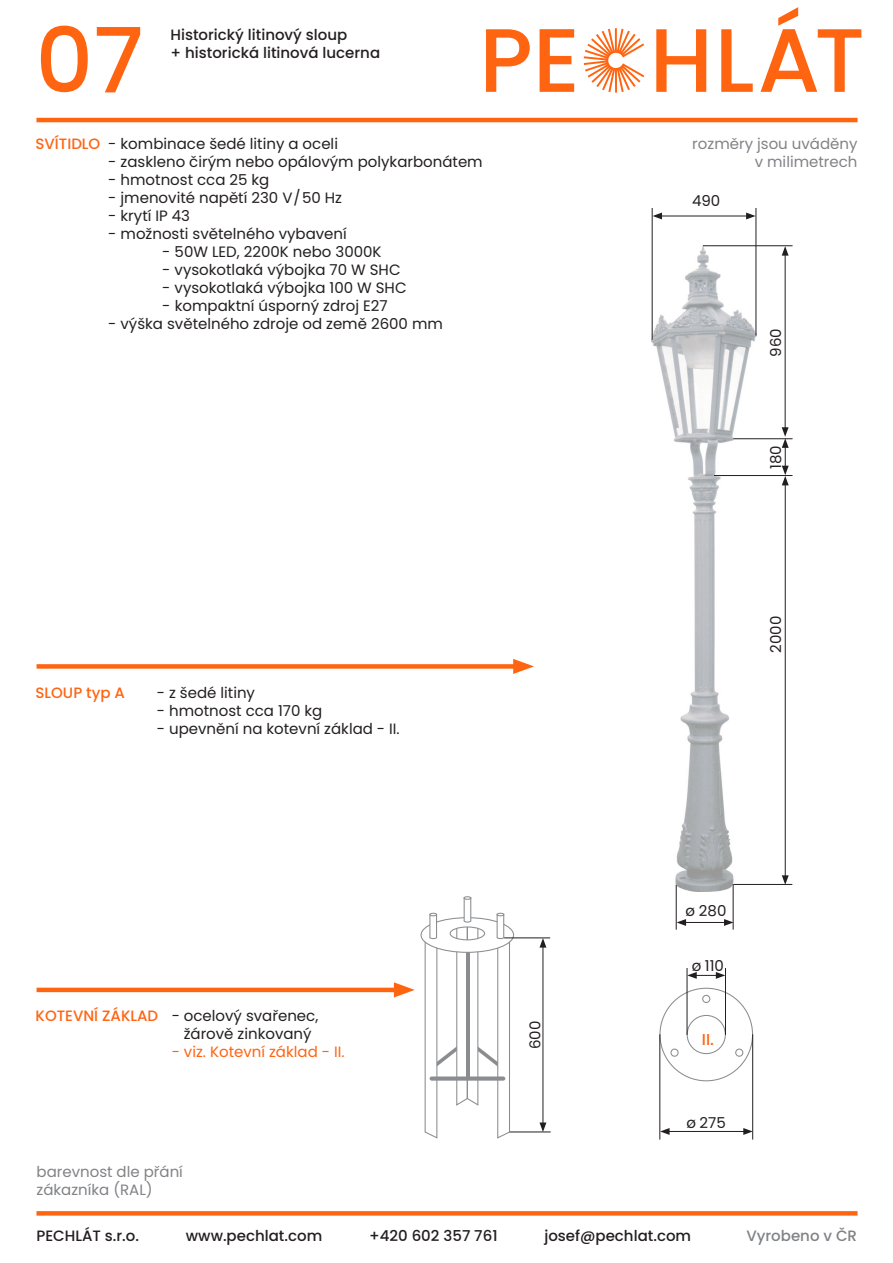
<style>
.page{position:relative;width:893px;height:1263px;background:#fff}
.page>*{position:absolute;margin:0;border:0;box-sizing:border-box;transform-origin:0 0}
.t1{font:500 90px "Poppins";color:#ff6410}
.t2{font:500 15.75px "Poppins";color:#ff6410}
.t3{font:15px/18px "Poppins";color:#231f20;text-align:center}
.t4{font:500 15px/18px "Poppins";color:#231f20}
.t5{font:15px/18px "Poppins";color:#808285;text-align:right}
.t6{font:500 15px "Poppins";color:#ff6410}
.t7{font:15px "Poppins";color:#ff6410}
.t8{font:500 15px "Poppins";color:#808285}
</style>
<div class="page">
<svg style="left:36px;top:1211px;width:821px;height:4px;background:#ff6816"></svg>
<hr style="left:36px;top:118px;width:821px;height:4px;background:#ff6410">
<svg style="left:584px;top:28px;width:60px;height:65px"></svg>
<svg style="left:486px;top:29px;width:44px;height:63px"></svg>
<svg style="left:540px;top:29px;width:34px;height:63px"></svg>
<svg style="left:656px;top:29px;width:50px;height:63px"></svg>
<svg style="left:721px;top:29px;width:32px;height:63px"></svg>
<svg style="left:760px;top:7px;width:101px;height:85px"></svg>
<hr style="left:37px;top:988px;width:365px;height:4px;background:#ff6410">
<div style="left:670px;top:1048px;width:9px;height:9px;border:1px solid #8a8c8f;border-radius:50%"></div>
<div style="left:702px;top:995px;width:8px;height:8px;border:1px solid #8a8c8f;border-radius:50%"></div>
<div style="left:735px;top:1048px;width:8px;height:9px;border:1px solid #8a8c8f;border-radius:50%"></div>
<div style="left:687px;top:1015px;width:39px;height:39px;border:1px solid #8a8c8f;border-radius:50%"></div>
<hr style="left:667px;top:1131px;width:79px;height:1px;background:#231f20">
<svg style="left:660px;top:1128px;width:10px;height:7px"></svg>
<svg style="left:743px;top:1128px;width:9px;height:7px"></svg>
<svg style="left:688px;top:972px;width:37px;height:7px"></svg>
<hr style="left:687px;top:968px;width:1px;height:67px;background:#231f20">
<hr style="left:725px;top:968px;width:1px;height:67px;background:#231f20">
<hr style="left:659px;top:1034px;width:1px;height:105px;background:#231f20">
<hr style="left:752px;top:1034px;width:1px;height:105px;background:#231f20">
<hr style="left:509px;top:1131px;width:42px;height:1px;background:#231f20">
<hr style="left:543px;top:945px;width:1px;height:180px;background:#231f20">
<svg style="left:539px;top:938px;width:7px;height:9px"></svg>
<svg style="left:539px;top:1122px;width:7px;height:10px"></svg>
<svg style="left:394px;top:896px;width:121px;height:243px"></svg>
<hr style="left:504px;top:937px;width:46px;height:1px;background:#231f20">
<div style="left:37px;top:664px;width:484px;height:5px;background:#ff6410"></div>
<svg style="left:513px;top:659px;width:21px;height:15px"></svg>
<img style="left:652px;top:245px;width:104px;height:646px">
<hr style="left:785px;top:253px;width:1px;height:177px;background:#231f20">
<svg style="left:782px;top:246px;width:7px;height:10px"></svg>
<hr style="left:660px;top:216px;width:88px;height:1px;background:#231f20">
<svg style="left:653px;top:213px;width:9px;height:6px"></svg>
<svg style="left:746px;top:213px;width:10px;height:6px"></svg>
<hr style="left:703px;top:245px;width:89px;height:1px;background:#231f20">
<hr style="left:733px;top:438px;width:59px;height:1px;background:#231f20">
<hr style="left:652px;top:208px;width:1px;height:132px;background:#231f20">
<hr style="left:756px;top:208px;width:1px;height:127px;background:#231f20">
<hr style="left:714px;top:475px;width:78px;height:1px;background:#231f20">
<hr style="left:785px;top:483px;width:1px;height:395px;background:#231f20">
<svg style="left:782px;top:427px;width:7px;height:58px"></svg>
<svg style="left:782px;top:875px;width:7px;height:9px"></svg>
<hr style="left:733px;top:884px;width:59px;height:1px;background:#231f20">
<hr style="left:684px;top:922px;width:42px;height:1px;background:#231f20">
<svg style="left:677px;top:919px;width:9px;height:7px"></svg>
<svg style="left:724px;top:919px;width:9px;height:7px"></svg>
<hr style="left:676px;top:885px;width:1px;height:45px;background:#231f20">
<hr style="left:733px;top:884px;width:1px;height:46px;background:#231f20">
<h1 class="t1" style="left:36px;top:9px;width:110px">07</h1>
<p class="t4" style="left:171px;top:26px;width:211px">Historický litinový sloup<br>+ historická litinová lucerna</p>
<p class="t6" style="left:36px;top:135px;width:66px">SVÍTIDLO</p>
<p class="t3" style="left:108px;top:135px;width:231px">- kombinace šedé litiny a oceli</p>
<p class="t3" style="left:108px;top:153px;width:376px">- zaskleno čirým nebo opálovým polykarbonátem</p>
<p class="t3" style="left:108px;top:171px;width:163px">- hmotnost cca 25 kg</p>
<p class="t3" style="left:108px;top:189px;width:235px">- jmenovité napětí 230 V/50 Hz</p>
<p class="t3" style="left:108px;top:207px;width:83px">- krytí IP 43</p>
<p class="t3" style="left:108px;top:225px;width:240px">- možnosti světelného vybavení</p>
<p class="t3" style="left:162px;top:243px;width:221px">- 50W LED, 2200K nebo 3000K</p>
<p class="t3" style="left:162px;top:261px;width:240px">- vysokotlaká výbojka 70 W SHC</p>
<p class="t3" style="left:162px;top:279px;width:246px">- vysokotlaká výbojka 100 W SHC</p>
<p class="t3" style="left:162px;top:297px;width:227px">- kompaktní úsporný zdroj E27</p>
<p class="t3" style="left:108px;top:315px;width:336px">- výška světelného zdroje od země 2600 mm</p>
<p class="t6" style="left:36px;top:684px;width:91px">SLOUP typ A</p>
<p class="t3" style="left:157px;top:683px;width:100px">- z šedé litiny</p>
<p class="t3" style="left:157px;top:701px;width:167px">- hmotnost cca 170 kg</p>
<p class="t3" style="left:157px;top:719px;width:244px">- upevnění na kotevní základ - II.</p>
<p class="t5" style="left:692px;top:135px;width:167px">rozměry jsou uváděny v milimetrech</p>
<p class="t3" style="left:692px;top:192px;width:30px">490</p>
<p class="t3" style="left:767px;top:357px;width:30px;rotate:-90deg">960</p>
<p class="t3" style="left:767px;top:469px;width:25px;rotate:-90deg">180</p>
<p class="t3" style="left:767px;top:653px;width:38px;rotate:-90deg">2000</p>
<p class="t6" style="left:36px;top:1007px;width:124px">KOTEVNÍ ZÁKLAD</p>
<p class="t3" style="left:172px;top:1007px;width:148px">- ocelový svařenec, žárově zinkovaný</p>
<p class="t7" style="left:172px;top:1043px;width:174px">- viz. Kotevní základ - II.</p>
<p class="t3" style="left:685px;top:901px;width:43px">ø 280</p>
<p class="t3" style="left:692px;top:956px;width:34px">ø 110</p>
<p class="t3" style="left:526px;top:1049px;width:30px;rotate:-90deg">600</p>
<p class="t2" style="left:702px;top:1030px;width:14px">II.</p>
<p class="t3" style="left:687px;top:1113px;width:41px">ø 275</p>
<p class="t5" style="left:37px;top:1163px;width:148px;text-align:left">barevnost dle přání zákazníka (RAL)</p>
<p class="t4" style="left:36px;top:1227px;width:104px">PECHLÁT s.r.o.</p>
<p class="t4" style="left:186px;top:1227px;width:138px">www.pechlat.com</p>
<p class="t4" style="left:369px;top:1227px;width:130px">+420 602 357 761</p>
<p class="t4" style="left:544px;top:1227px;width:148px">josef@pechlat.com</p>
<p class="t8" style="left:746px;top:1227px;width:112px">Vyrobeno v ČR</p>
</div>
